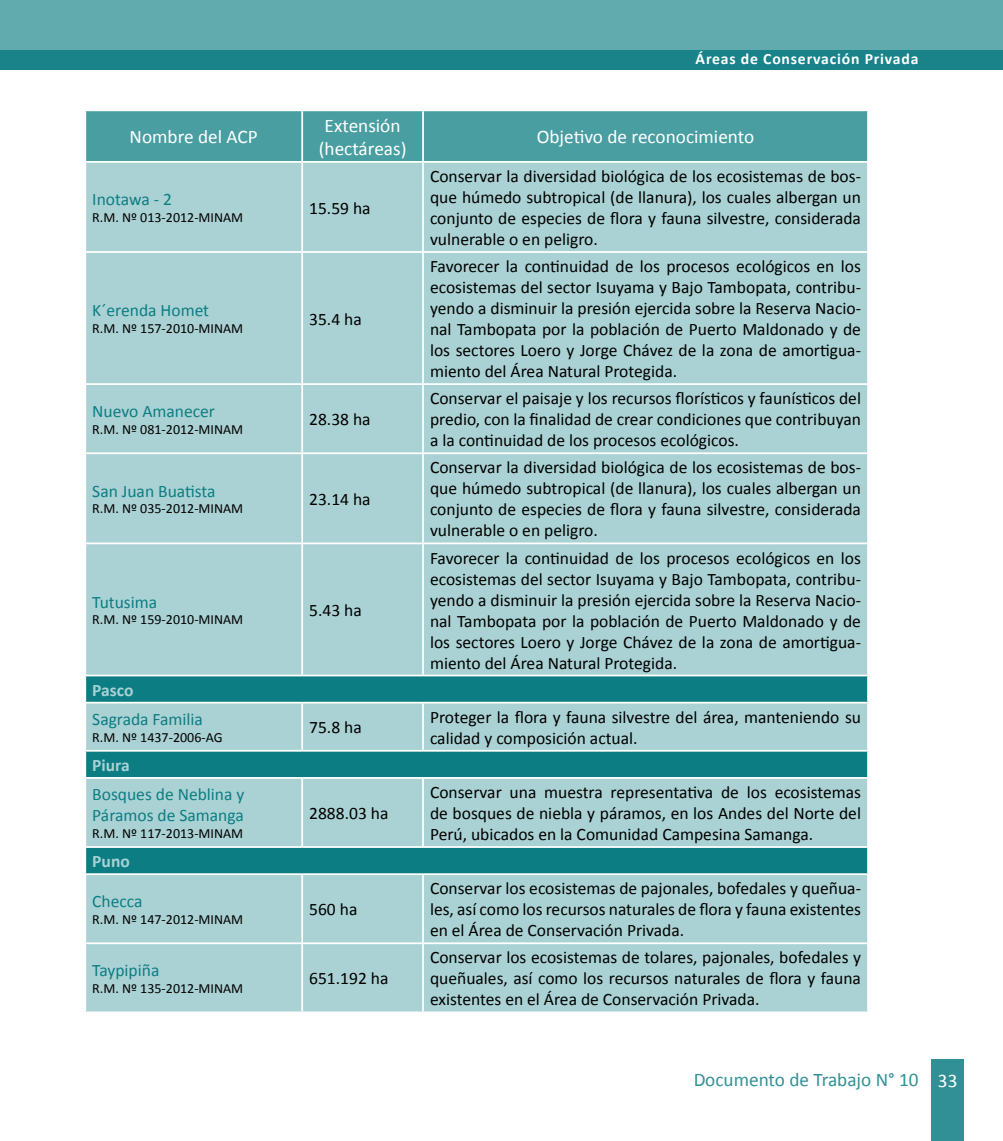
<style>
.page{position:relative;width:1003px;height:1141px;background:#fff}
.page>*{position:absolute;margin:0;border:0;box-sizing:border-box;transform-origin:0 0}
.t1{font:19.25px/23.1px "Calibri";color:#fff;text-align:center}
.t2{font:19.25px "Calibri";color:#0c7d83}
.t3{font:17.5px/21px "Calibri";color:#000;text-align:justify}
.t4{font:17.5px/21px "Calibri";color:#0c7d83}
.t5{font:700 17.5px "Calibri";color:#aad2d4}
.t6{font:700 15.75px "Calibri";letter-spacing:.05em;color:#fff}
.t7{font:14px "Calibri";color:#000}
.s1{color:#fff}
</style>
<div class="page">
<div style="left:930px;top:1060px;width:33px;height:81px;background:#319095"></div>
<svg style="left:0;top:0;width:1002px;height:69px;background:#4d9fa3"></svg>
<div style="left:86px;top:111px;width:780px;height:50px;background:#499ea2"></div>
<div style="left:86px;top:163px;width:780px;height:849px;background:#aad2d4"></div>
<svg style="left:86px;top:676px;width:780px;height:197px;background:#6bb0b3"></svg>
<hr style="left:301px;top:163px;width:2px;height:88px;background:#fff">
<hr style="left:422px;top:163px;width:2px;height:88px;background:#fff">
<hr style="left:84px;top:251px;width:218px;height:2px;background:#fff">
<hr style="left:302px;top:251px;width:121px;height:2px;background:#fff">
<hr style="left:301px;top:253px;width:2px;height:130px;background:#fff">
<hr style="left:423px;top:251px;width:445px;height:2px;background:#fff">
<hr style="left:422px;top:253px;width:2px;height:130px;background:#fff">
<hr style="left:84px;top:383px;width:218px;height:2px;background:#fff">
<hr style="left:302px;top:383px;width:121px;height:2px;background:#fff">
<hr style="left:301px;top:385px;width:2px;height:67px;background:#fff">
<hr style="left:423px;top:383px;width:445px;height:2px;background:#fff">
<hr style="left:422px;top:385px;width:2px;height:67px;background:#fff">
<hr style="left:84px;top:452px;width:218px;height:2px;background:#fff">
<hr style="left:302px;top:452px;width:121px;height:2px;background:#fff">
<hr style="left:301px;top:454px;width:2px;height:89px;background:#fff">
<hr style="left:423px;top:452px;width:445px;height:2px;background:#fff">
<hr style="left:422px;top:454px;width:2px;height:89px;background:#fff">
<hr style="left:84px;top:543px;width:218px;height:1px;background:#fff">
<hr style="left:302px;top:543px;width:121px;height:1px;background:#fff">
<hr style="left:301px;top:544px;width:2px;height:131px;background:#fff">
<hr style="left:423px;top:543px;width:445px;height:1px;background:#fff">
<hr style="left:422px;top:544px;width:2px;height:131px;background:#fff">
<hr style="left:84px;top:675px;width:218px;height:1px;background:#fff">
<hr style="left:302px;top:675px;width:121px;height:1px;background:#fff">
<hr style="left:423px;top:675px;width:445px;height:1px;background:#fff">
<hr style="left:84px;top:702px;width:218px;height:2px;background:#fff">
<hr style="left:302px;top:702px;width:121px;height:2px;background:#fff">
<hr style="left:301px;top:704px;width:2px;height:46px;background:#fff">
<hr style="left:423px;top:702px;width:445px;height:2px;background:#fff">
<hr style="left:422px;top:704px;width:2px;height:46px;background:#fff">
<hr style="left:84px;top:750px;width:218px;height:2px;background:#fff">
<hr style="left:302px;top:750px;width:121px;height:2px;background:#fff">
<hr style="left:423px;top:750px;width:445px;height:2px;background:#fff">
<hr style="left:84px;top:777px;width:218px;height:2px;background:#fff">
<hr style="left:302px;top:777px;width:121px;height:2px;background:#fff">
<hr style="left:301px;top:779px;width:2px;height:67px;background:#fff">
<hr style="left:423px;top:777px;width:445px;height:2px;background:#fff">
<hr style="left:422px;top:779px;width:2px;height:67px;background:#fff">
<hr style="left:84px;top:846px;width:218px;height:2px;background:#fff">
<hr style="left:302px;top:846px;width:121px;height:2px;background:#fff">
<hr style="left:423px;top:846px;width:445px;height:2px;background:#fff">
<hr style="left:84px;top:873px;width:218px;height:2px;background:#fff">
<hr style="left:302px;top:873px;width:121px;height:2px;background:#fff">
<hr style="left:301px;top:875px;width:2px;height:67px;background:#fff">
<hr style="left:423px;top:873px;width:445px;height:2px;background:#fff">
<hr style="left:422px;top:875px;width:2px;height:67px;background:#fff">
<hr style="left:84px;top:942px;width:218px;height:2px;background:#fff">
<hr style="left:302px;top:942px;width:121px;height:2px;background:#fff">
<hr style="left:301px;top:944px;width:2px;height:68px;background:#fff">
<hr style="left:423px;top:942px;width:445px;height:2px;background:#fff">
<hr style="left:422px;top:944px;width:2px;height:68px;background:#fff">
<hr style="left:301px;top:111px;width:2px;height:50px;background:#fff">
<hr style="left:422px;top:111px;width:2px;height:50px;background:#fff">
<p class="t6" style="left:695px;top:49px;width:224px">Áreas de Conservación Privada</p>
<p class="t1" style="left:130px;top:125px;width:130px">Nombre del ACP</p>
<p class="t1" style="left:318px;top:114px;width:89px">Extensión (hectáreas)</p>
<p class="t1" style="left:536px;top:125px;width:219px">Objetivo de reconocimiento</p>
<p class="t4" style="left:92px;top:189px;width:81px">Inotawa - 2</p>
<p class="t7" style="left:92px;top:208px;width:152px">R.M. Nº 013-2012-MINAM</p>
<p class="t3" style="left:430px;top:166px;width:432px">Conservar la diversidad biológica de los ecosistemas de bos&shy;que húmedo subtropical (de llanura), los cuales albergan un conjunto de especies de flora y fauna silvestre, considerada vulnerable o en peligro.</p>
<p class="t3" style="left:309px;top:197px;width:63px">15.59 ha</p>
<p class="t4" style="left:92px;top:300px;width:118px">K´erenda Homet</p>
<p class="t7" style="left:92px;top:320px;width:152px">R.M. Nº 157-2010-MINAM</p>
<p class="t4" style="left:92px;top:401px;width:124px">Nuevo Amanecer</p>
<p class="t7" style="left:92px;top:420px;width:152px">R.M. Nº 081-2012-MINAM</p>
<p class="t4" style="left:92px;top:480px;width:125px">San Juan Buatista</p>
<p class="t7" style="left:92px;top:500px;width:152px">R.M. Nº 035-2012-MINAM</p>
<p class="t4" style="left:92px;top:591px;width:66px">Tutusima</p>
<p class="t7" style="left:92px;top:611px;width:152px">R.M. Nº 159-2010-MINAM</p>
<p class="t5" style="left:92px;top:679px;width:43px">Pasco</p>
<p class="t4" style="left:92px;top:709px;width:112px">Sagrada Familia</p>
<p class="t7" style="left:92px;top:728px;width:132px">R.M. Nº 1437-2006-AG</p>
<p class="t5" style="left:92px;top:754px;width:39px">Piura</p>
<p class="t4" style="left:92px;top:784px;width:154px">Bosques de Neblina y<br>Páramos de Samanga</p>
<p class="t7" style="left:92px;top:824px;width:152px">R.M. Nº 117-2013-MINAM</p>
<p class="t5" style="left:92px;top:850px;width:39px">Puno</p>
<p class="t4" style="left:92px;top:891px;width:52px">Checca</p>
<p class="t7" style="left:92px;top:910px;width:152px">R.M. Nº 147-2012-MINAM</p>
<p class="t4" style="left:92px;top:960px;width:69px">Taypipiña</p>
<p class="t7" style="left:92px;top:979px;width:152px">R.M. Nº 135-2012-MINAM</p>
<p class="t3" style="left:309px;top:308px;width:54px">35.4 ha</p>
<p class="t3" style="left:309px;top:409px;width:63px">28.38 ha</p>
<p class="t3" style="left:309px;top:489px;width:63px">23.14 ha</p>
<p class="t3" style="left:309px;top:600px;width:54px">5.43 ha</p>
<p class="t3" style="left:430px;top:256px;width:432px">Favorecer la continuidad de los procesos ecológicos en los ecosistemas del sector Isuyama y Bajo Tambopata, contribu&shy;yendo a disminuir la presión ejercida sobre la Reserva Nacio&shy;nal Tambopata por la población de Puerto Maldonado y de los sectores Loero y Jorge Chávez de la zona de amortigua&shy;miento del Área Natural Protegida.</p>
<p class="t3" style="left:430px;top:388px;width:432px">Conservar el paisaje y los recursos florísticos y faunísticos del predio, con la finalidad de crear condiciones que contribuyan a la continuidad de los procesos ecológicos.</p>
<p class="t3" style="left:430px;top:457px;width:432px">Conservar la diversidad biológica de los ecosistemas de bos&shy;que húmedo subtropical (de llanura), los cuales albergan un conjunto de especies de flora y fauna silvestre, considerada vulnerable o en peligro.</p>
<p class="t3" style="left:430px;top:547px;width:432px">Favorecer la continuidad de los procesos ecológicos en los ecosistemas del sector Isuyama y Bajo Tambopata, contribu&shy;yendo a disminuir la presión ejercida sobre la Reserva Nacio&shy;nal Tambopata por la población de Puerto Maldonado y de los sectores Loero y Jorge Chávez de la zona de amortigua&shy;miento del Área Natural Protegida.</p>
<p class="t3" style="left:309px;top:717px;width:54px">75.8 ha</p>
<p class="t3" style="left:430px;top:707px;width:432px">Proteger la flora y fauna silvestre del área, manteniendo su calidad y composición actual.</p>
<p class="t3" style="left:309px;top:803px;width:81px">2888.03 ha</p>
<p class="t3" style="left:309px;top:899px;width:50px">560 ha</p>
<p class="t3" style="left:309px;top:968px;width:81px">651.192 ha</p>
<p class="t3" style="left:430px;top:782px;width:432px">Conservar una muestra representativa de los ecosistemas de bosques de niebla y páramos, en los Andes del Norte del Perú, ubicados en la Comunidad Campesina Samanga.</p>
<p class="t3" style="left:430px;top:878px;width:432px">Conservar los ecosistemas de pajonales, bofedales y queñua&shy;les, así como los recursos naturales de flora y fauna existentes en el Área de Conservación Privada.</p>
<p class="t3" style="left:430px;top:947px;width:432px">Conservar los ecosistemas de tolares, pajonales, bofedales y queñuales, así como los recursos naturales de flora y fauna existentes en el Área de Conservación Privada.</p>
<p class="t2" style="left:693px;top:1067px;width:265px">Documento de Trabajo N° 10 <span class="s1">33</span></p>
</div>
